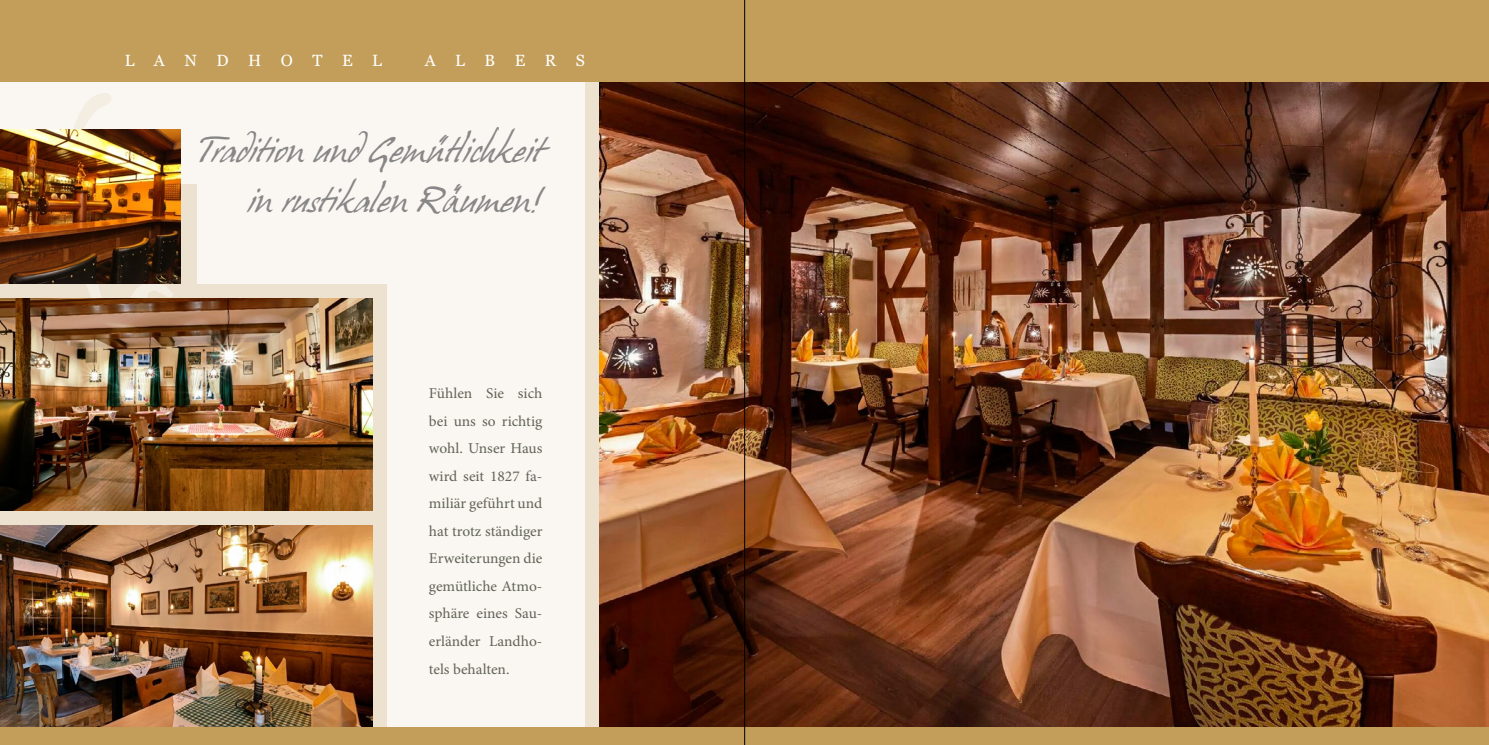
<style>
.page{position:relative;width:1489px;height:745px;background:#fff}
.page>*{position:absolute;margin:0;border:0;box-sizing:border-box;transform-origin:0 0}
.t1{font:31.25px/50px "Hans Hand";color:#878787;text-align:right}
.t2{font:16.25px "Georgia";letter-spacing:1.2em;color:#fff}
.t3{font:15px/27.5px "Minion Pro";letter-spacing:-.005em;color:#606458;text-align:justify}
</style>
<div class="page">
<div style="left:0;top:81px;width:1488px;height:663px;background:#faf6f1"></div>
<div style="left:0;top:283px;width:386px;height:443px;background:#ede2d0"></div>
<div style="left:585px;top:71px;width:14px;height:673px;background:#ede2d0"></div>
<img style="left:0;top:525px;width:372px;height:201px">
<img style="left:0;top:298px;width:372px;height:212px">
<img style="left:599px;top:81px;width:889px;height:645px">
<div style="left:0;top:0;width:1488px;height:81px;background:#c29e5a"></div>
<div style="left:0;top:726px;width:1488px;height:18px;background:#c29e5a"></div>
<hr style="left:744px;top:0;width:1px;height:744px;background:#000">
<img style="left:0;top:129px;width:352px;height:344px">
<p class="t2" style="left:125px;top:51px;width:259px">LANDHOTEL</p>
<p class="t2" style="left:425px;top:51px;width:161px">ALBERS</p>
<h1 class="t1" style="left:200px;top:126px;width:344px">Tradition und Gemütlichkeit in rustikalen Räumen!</h1>
<p class="t3" style="left:429px;top:379px;width:115px">Fühlen Sie sich bei uns so richtig wohl. Unser Haus wird seit 1827 fa&shy;miliär geführt und hat trotz ständiger Erweiterungen die gemütliche Atmo&shy;sphäre eines Sau&shy;erländer Landho&shy;tels behalten.</p>
</div>
